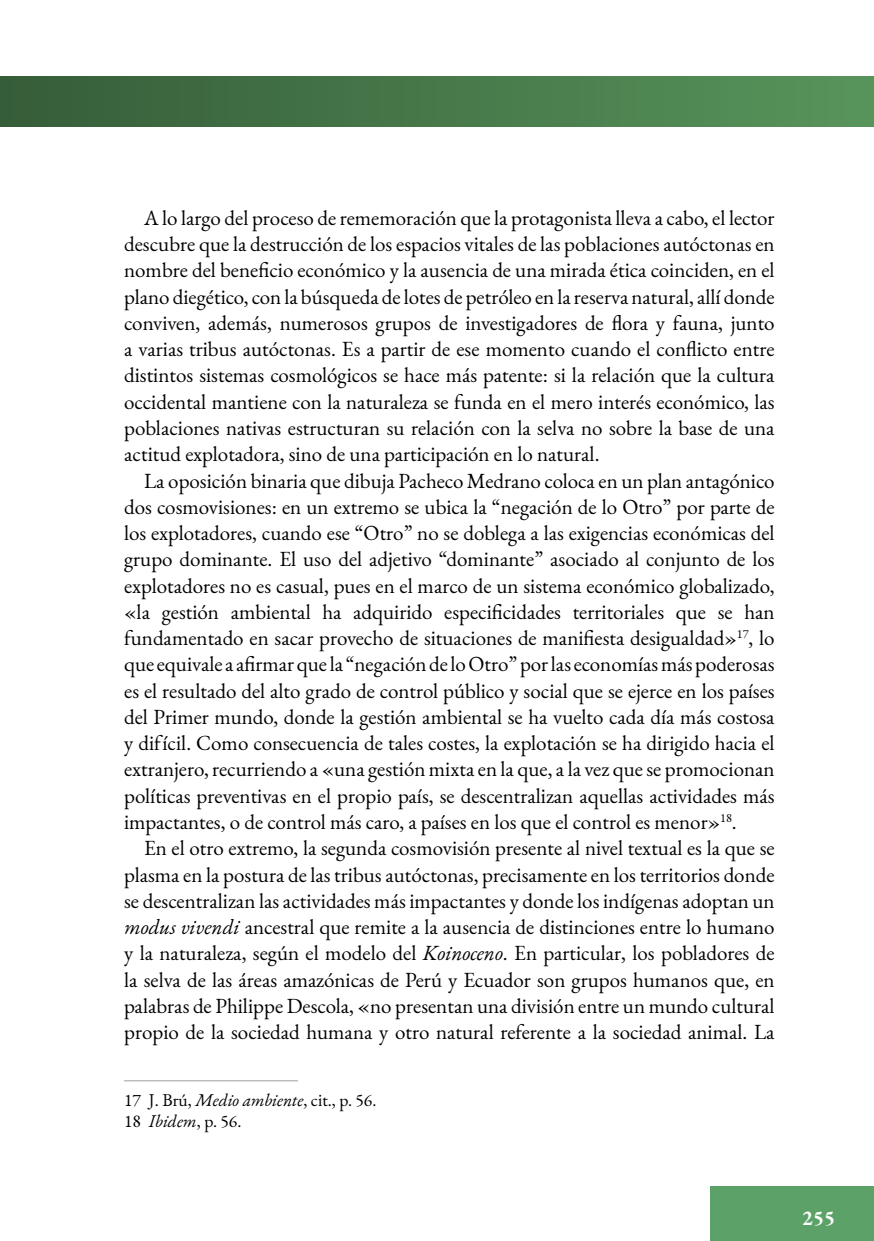
<style>
.page{position:relative;width:874px;height:1241px;background:#fff}
.page>*{position:absolute;margin:0;border:0;box-sizing:border-box;transform-origin:0 0}
.t1{font:21px/26.2px "EB Garamond";color:#000;text-align:justify}
.t2{font:700 21px "EB Garamond";color:#fff}
.t3{font:17.5px/21px "EB Garamond";color:#000}
.s1{font-style:italic}
</style>
<div class="page">
<div style="left:0;top:77px;width:873px;height:49px;background:linear-gradient(to right,#365d38,#57945b)"></div>
<div style="left:709px;top:1186px;width:164px;height:54px;background:#5ca268"></div>
<hr style="left:124px;top:1080px;width:174px;height:1px;background:#9d9d9c">
<p class="t1" style="left:124px;top:205px;width:651px;text-indent:20px">A lo largo del proceso de rememoración que la protagonista lleva a cabo, el lector descubre que la destrucción de los espacios vitales de las poblaciones autóctonas en nombre del beneficio económico y la ausencia de una mirada ética coinciden, en el plano diegético, con la búsqueda de lotes de petróleo en la reserva natural, allí donde conviven, además, numerosos grupos de investigadores de flora y fauna, junto a varias tribus autóctonas. Es a partir de ese momento cuando el conflicto entre distintos sistemas cosmológicos se hace más patente: si la relación que la cultura occidental mantiene con la naturaleza se funda en el mero interés económico, las poblaciones nativas estructuran su relación con la selva no sobre la base de una actitud explotadora, sino de una participación en lo natural.</p>
<p class="t1" style="left:124px;top:467px;width:651px;text-indent:20px">La oposición binaria que dibuja Pacheco Medrano coloca en un plan antagónico dos cosmovisiones: en un extremo se ubica la “negación de lo Otro” por parte de los explotadores, cuando ese “Otro” no se doblega a las exigencias económicas del grupo dominante. El uso del adjetivo “dominante” asociado al conjunto de los explotadores no es casual, pues en el marco de un sistema económico globalizado, «la gestión ambiental ha adquirido especificidades territoriales que se han fundamentado en sacar provecho de situaciones de manifiesta desigualdad»<sup>17</sup>, lo que equivale a afirmar que la “negación de lo Otro” por las economías más poderosas es el resultado del alto grado de control público y social que se ejerce en los países del Primer mundo, donde la gestión ambiental se ha vuelto cada día más costosa y difícil. Como consecuencia de tales costes, la explotación se ha dirigido hacia el extranjero, recurriendo a «una gestión mixta en la que, a la vez que se promocionan políticas preventivas en el propio país, se descentralizan aquellas actividades más impactantes, o de control más caro, a países en los que el control es menor»<sup>18</sup>.</p>
<p class="t1" style="left:124px;top:835px;width:651px;text-indent:20px">En el otro extremo, la segunda cosmovisión presente al nivel textual es la que se plasma en la postura de las tribus autóctonas, precisamente en los territorios donde se descentralizan las actividades más impactantes y donde los indígenas adoptan un <span class="s1">modus vivendi</span> ancestral que remite a la ausencia de distinciones entre lo humano y la naturaleza, según el modelo del <span class="s1">Koinoceno</span>. En particular, los pobladores de la selva de las áreas amazónicas de Perú y Ecuador son grupos humanos que, en palabras de Philippe Descola, «no presentan una división entre un mundo cultural propio de la sociedad humana y otro natural referente a la sociedad animal. La</p>
<p class="t3" style="left:124px;top:1089px;width:254px">17 J. Brú, <span class="s1">Medio ambiente</span>, cit., p. 56.<br>18 <span class="s1">Ibidem</span>, p. 56.</p>
<p class="t2" style="left:801px;top:1204px;width:35px">255</p>
</div>
